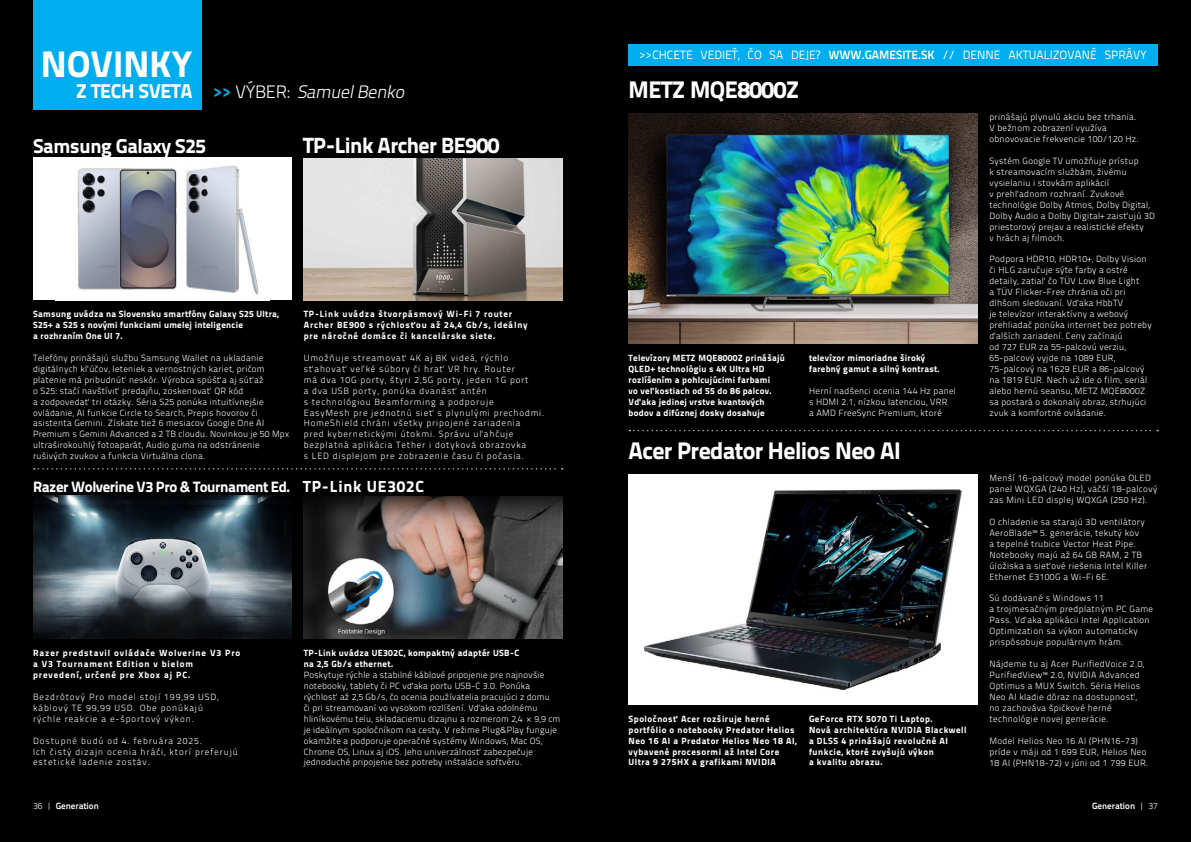
<style>
.page{position:relative;width:1191px;height:842px;background:#000}
.page>*{position:absolute;margin:0;border:0;box-sizing:border-box;transform-origin:0 0}
.t1{font:800 37px "Titillium Text 22 L";color:#fff}
.t2{font:800 24px "Titillium Text 22 L";letter-spacing:-.025em;color:#fff}
.t3{font:800 22px "Titillium Text 22 L";letter-spacing:-.025em;color:#fff}
.t4{font:800 20px "Titillium Text 22 L";letter-spacing:-.02em;color:#fff}
.t5{font:italic 300 18px "Titillium Text 22 L";color:#fff}
.t6{font:800 16px "Titillium Text 22 L";letter-spacing:.05em;color:#fff}
.t7{font:800 15px "Titillium Text 22 L";letter-spacing:-.03em;color:#fff}
.t8{font:12px "Titillium Text 22 L";color:#fff}
.t9{font:300 9px/10.9px "Titillium Text 22 L";letter-spacing:.03em;color:#fff}
.t10{font:300 9px/10.9px "Titillium Text 22 L";letter-spacing:.09em;color:#fff}
.t11{font:800 9px/10.9px "Titillium Text 22 L";letter-spacing:.03em;color:#fff}
.t12{font:800 9px/10.9px "Titillium Text 22 L";letter-spacing:.06em;color:#fff}
.t13{font:300 9px/10.9px "Titillium Text 22 L";letter-spacing:.1em;color:#fff}
.t14{font:800 9px/10.9px "Titillium Text 22 L";letter-spacing:.09em;color:#fff}
.t15{font:800 9px/10.9px "Titillium Text 22 L";letter-spacing:.1em;color:#fff}
.t16{font:800 9px/10.9px "Titillium Text 22 L";letter-spacing:.04em;color:#fff}
.t17{font:700 9px "Titillium Text 22 L";color:#fff}
.s1{font-weight:700;font-style:normal;color:#00aeef}
.s2{font-style:normal}
.s3{font-weight:300}
.s4{font-weight:700}
</style>
<div class="page">
<div style="left:628px;top:44px;width:529px;height:22px;background:#00aeef"></div>
<div style="left:33px;top:0;width:168px;height:109px;background:#00aeef"></div>
<svg style="left:629px;top:430px;width:529px;height:1px"></svg>
<img style="left:628px;top:474px;width:349px;height:230px">
<svg style="left:34px;top:468px;width:528px;height:2px"></svg>
<div style="left:33px;top:157px;width:259px;height:143px;background:#fff"></div>
<img style="left:77px;top:165px;width:182px;height:130px">
<img style="left:304px;top:158px;width:258px;height:143px">
<img style="left:33px;top:495px;width:259px;height:143px">
<img style="left:304px;top:496px;width:258px;height:143px">
<img style="left:628px;top:114px;width:349px;height:229px">
<h1 class="t1" style="left:41px;top:35px;width:153px">NOVINKY</h1>
<h3 class="t4" style="left:76px;top:76px;width:118px">Z TECH SVETA</h3>
<h3 class="t5" style="left:213px;top:79px;width:197px"><span class="s1">&gt; &gt;</span> <span class="s2">VÝ B E R :</span> SamuelBenko</h3>
<h3 class="t4" style="left:33px;top:130px;width:175px">Samsung Galaxy S25</h3>
<h3 class="t3" style="left:303px;top:128px;width:198px">TP-Link Archer BE900</h3>
<p class="t11" style="left:33px;top:308px;width:247px">Samsung uvádza na Slovensku smartfóny Galaxy S25 Ultra,<br>S25+ a S25 s novými funkciami umelej inteligencie<br>a rozhraním One UI 7.</p>
<p class="t9" style="left:33px;top:352px;width:257px">Telefóny prinášajú službu Samsung Wallet na ukladanie digitálnych kľúčov, leteniek a vernostných kariet, pričom platenie má pribudnúť neskôr. Výrobca spúšťa aj súťaž<br>o S25: stačí navštíviť predajňu, zoskenovať QR kód<br>a zodpovedať tri otázky. Séria S25 ponúka intuitívnejšie ovládanie, AI funkcie Circle to Search, Prepis hovorov či asistenta Gemini. Získate tiež 6 mesiacov Google One AI Premium s Gemini Advanced a 2 TB cloudu. Novinkou je 50 Mpx ultraširokouhlý fotoaparát, Audio guma na odstránenie rušivých zvukov a funkcia Virtuálna clona.</p>
<h3 class="t7" style="left:33px;top:475px;width:259px">Razer Wolverine V3 Pro &amp; Tournament Ed.</h3>
<p class="t14" style="left:304px;top:308px;width:225px">TP-Link uvádza štvorpásmový Wi-Fi 7 router<br>Archer BE900 s rýchlosťou až 24,4 Gb/s, ideálny pre náročné domáce či kancelárske siete.</p>
<p class="t10" style="left:304px;top:352px;width:242px">Umožňuje streamovať 4K aj 8K videá, rýchlo sťahovať veľké súbory či hrať VR hry. Router<br>má dva 10G porty, štyri 2,5G porty, jeden 1G port<br>a dva USB porty, ponúka dvanásť antén<br>s technológiou Beamforming a podporuje<br>EasyMesh pre jednotnú sieť s plynulými prechodmi.<br>HomeShield chráni všetky pripojené zariadenia<br>pred kybernetickými útokmi. Správu uľahčuje bezplatná aplikácia Tether i dotyková obrazovka<br>s LED displejom pre zobrazenie času či počasia.</p>
<h3 class="t6" style="left:303px;top:474px;width:122px">TP-Link UE302C</h3>
<p class="t15" style="left:33px;top:647px;width:209px">Razer predstavil ovládače Wolverine V3 Pro a V3 Tournament Edition v bielom prevedení, určené pre Xbox aj PC.</p>
<p class="t13" style="left:33px;top:691px;width:187px">Bezdrôtový Pro model stojí 199,99 USD, káblový TE 99,99 USD. Obe ponúkajú rýchle reakcie a e-športový výkon.</p>
<p class="t13" style="left:33px;top:734px;width:206px">Dostupné budú od 4. februára 2025.<br>Ich čistý dizajn ocenia hráči, ktorí preferujú estetické ladenie zostáv.</p>
<p class="t17" style="left:33px;top:799px;width:67px"><span class="s3">36 |</span> Generation</p>
<p class="t16" style="left:304px;top:647px;width:217px">TP-Link uvádza UE302C, kompaktný adaptér USB-C na 2,5 Gb/s ethernet.</p>
<p class="t9" style="left:304px;top:669px;width:258px">Poskytuje rýchle a stabilné káblové pripojenie pre najnovšie notebooky, tablety či PC vďaka portu USB-C 3.0. Ponúka rýchlosť až 2,5 Gb/s, čo ocenia používatelia pracujúci z domu<br>či pri streamovaní vo vysokom rozlíšení. Vďaka odolnému hliníkovému telu, skladaciemu dizajnu a rozmerom 2,4 × 9,9 cm je ideálnym spoločníkom na cesty. V režime Plug&amp;Play funguje okamžite a podporuje operačné systémy Windows, Mac OS, Chrome OS, Linux aj iOS. Jeho univerzálnosť zabezpečuje jednoduché pripojenie bez potreby inštalácie softvéru.</p>
<h3 class="t8" style="left:639px;top:46px;width:509px">&gt;&gt;CHCETE VEDIEŤ, ČO SA DEJE? <span class="s4">WWW.GAMESITE.SK</span> // DENNE AKTUALIZOVANÉ SPRÁVY</h3>
<h2 class="t2" style="left:628px;top:71px;width:172px">METZ MQE8000Z</h2>
<p class="t11" style="left:628px;top:352px;width:158px">Televízory METZ MQE8000Z prinášajú QLED+ technológiu s 4K Ultra HD rozlíšením a pohlcujúcimi farbami<br>vo veľkostiach od 55 do 86 palcov.<br>Vďaka jedinej vrstve kvantových bodov a difúznej dosky dosahuje</p>
<p class="t11" style="left:809px;top:352px;width:132px">televízor mimoriadne široký farebný gamut a silný kontrast.</p>
<p class="t9" style="left:809px;top:385px;width:148px">Herní nadšenci ocenia 144 Hz panel s HDMI 2.1, nízkou latenciou, VRR<br>a AMD FreeSync Premium, ktoré</p>
<h2 class="t2" style="left:628px;top:432px;width:274px">Acer Predator Helios Neo AI</h2>
<p class="t12" style="left:628px;top:712px;width:170px">Spoločnosť Acer rozširuje herné portfólio o notebooky Predator Helios Neo 16 AI a Predator Helios Neo 18 AI, vybavené procesormi až Intel Core Ultra 9 275HX a grafikami NVIDIA</p>
<p class="t12" style="left:809px;top:712px;width:159px">GeForce RTX 5070 Ti Laptop.<br>Nová architektúra NVIDIA Blackwell a DLSS 4 prinášajú revolučné AI funkcie, ktoré zvyšujú výkon<br>a kvalitu obrazu.</p>
<p class="t9" style="left:989px;top:111px;width:151px">prinášajú plynulú akciu bez trhania.<br>V bežnom zobrazení využíva obnovovacie frekvencie 100/120 Hz.</p>
<p class="t9" style="left:989px;top:155px;width:167px">Systém Google TV umožňuje prístup<br>k streamovacím službám, živému vysielaniu i stovkám aplikácií<br>v prehľadnom rozhraní. Zvukové technológie Dolby Atmos, Dolby Digital, Dolby Audio a Dolby Digital+ zaisťujú 3D priestorový prejav a realistické efekty<br>v hrách aj filmoch.</p>
<p class="t9" style="left:989px;top:253px;width:164px">Podpora HDR10, HDR10+, Dolby Vision či HLG zaručuje sýte farby a ostré detaily, zatiaľ čo TÜV Low Blue Light<br>a TÜV Flicker-Free chránia oči pri dlhšom sledovaní. Vďaka HbbTV<br>je televízor interaktívny a webový prehliadač ponúka internet bez potreby ďalších zariadení. Ceny začínajú<br>od 727 EUR za 55-palcovú verziu, 65-palcový vyjde na 1089 EUR, 75-palcový na 1629 EUR a 86-palcový na 1819 EUR. Nech už ide o film, seriál alebo hernú seansu, METZ MQE8000Z sa postará o dokonalý obraz, strhujúci zvuk a komfortné ovládanie.</p>
<p class="t9" style="left:989px;top:472px;width:169px">Menší 16-palcový model ponúka OLED panel WQXGA (240 Hz), väčší 18-palcový zas Mini LED displej WQXGA (250 Hz).</p>
<p class="t9" style="left:989px;top:516px;width:159px">O chladenie sa starajú 3D ventilátory AeroBlade™ 5. generácie, tekutý kov<br>a tepelné trubice Vector Heat Pipe.<br>Notebooky majú až 64 GB RAM, 2 TB úložiska a sieťové riešenia Intel Killer Ethernet E3100G a Wi-Fi 6E.</p>
<p class="t9" style="left:989px;top:592px;width:165px">Sú dodávané s Windows 11<br>a trojmesačným predplatným PC Game Pass. Vďaka aplikácii Intel Application Optimization sa výkon automaticky prispôsobuje populárnym hrám.</p>
<p class="t9" style="left:989px;top:658px;width:156px">Nájdeme tu aj Acer PurifiedVoice 2.0, PurifiedView™ 2.0, NVIDIA Advanced Optimus a MUX Switch. Séria Helios Neo AI kladie dôraz na dostupnosť, no zachováva špičkové herné technológie novej generácie.</p>
<p class="t9" style="left:989px;top:734px;width:160px">Model Helios Neo 16 AI (PHN16-73) príde v máji od 1 699 EUR, Helios Neo<br>18 AI (PHN18-72) v júni od 1 799 EUR.</p>
<p class="t17" style="left:1092px;top:799px;width:67px">Generation <span class="s3">| 37</span></p>
</div>
